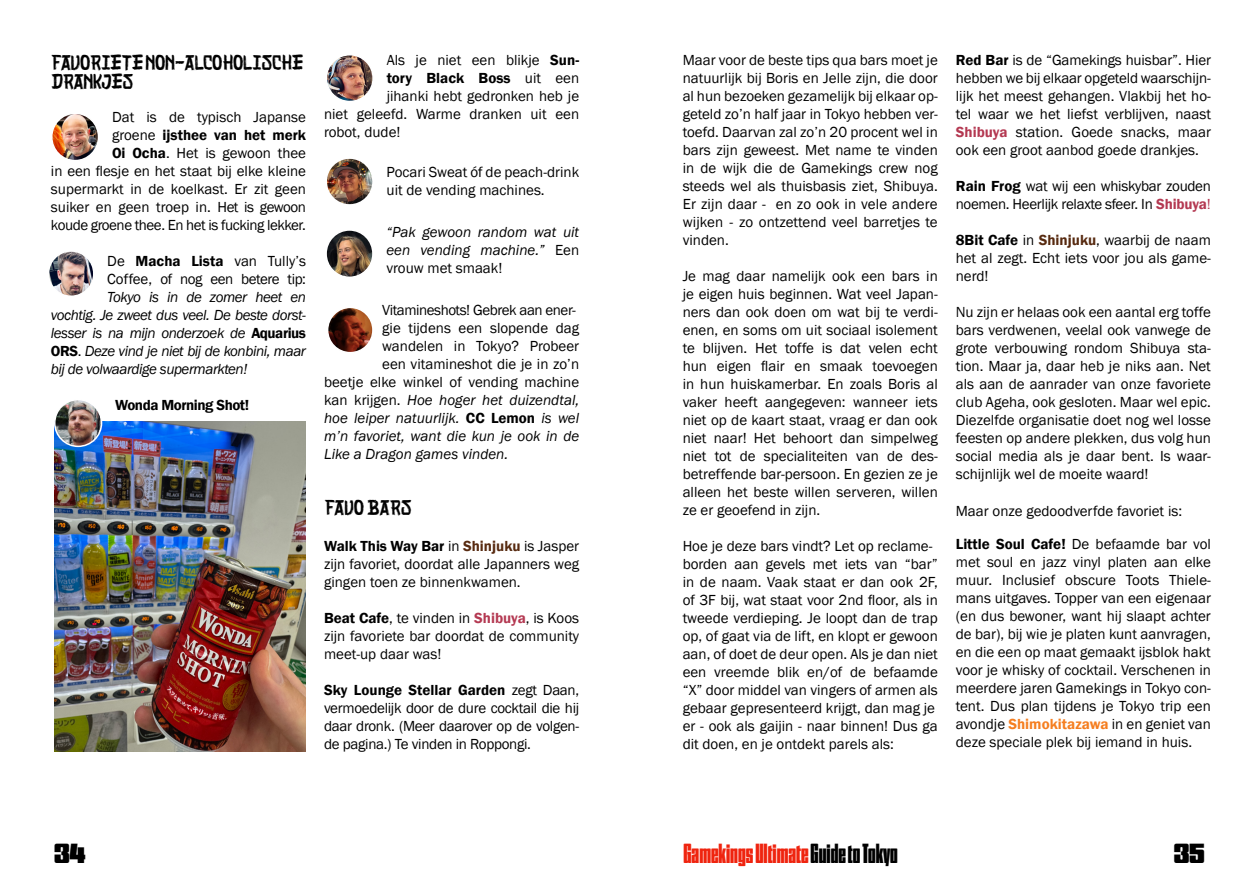
<style>
.page{position:relative;width:1259px;height:893px;background:#fff}
.page>*{position:absolute;margin:0;border:0;box-sizing:border-box;transform-origin:0 0}
.t1{font:27px "Nickel Gothic Variable";color:#ef240f}
.t2{font:27px "Nickel Gothic Variable";color:#000}
.t3{font:21px/19.5px "Shakuro Brush";letter-spacing:-.05em;color:#000}
.t4{font:15px/18px "Franklin Gothic";color:#000;text-align:justify}
.t5{font:italic 15px/18px "Franklin Gothic";color:#000;text-align:justify}
.t6{font:15px/18px "Franklin Gothic";letter-spacing:-.03em;color:#000}
.t7{font:15px/18px "Franklin Gothic";letter-spacing:-.02em;color:#000}
.t8{font:600 15px "Franklin Gothic";color:#000}
.t9{font:600 15px "Franklin Gothic";letter-spacing:-.03em;color:#000}
.s1{font-weight:600}
.s2{font-weight:600;font-style:normal}
.s3{font-style:normal}
.s4{font-weight:400}
.s5{font-weight:600;color:#572a10}
.s6{font-weight:600;color:#b43952}
.s7{color:#b43952}
.s8{font-weight:600;color:#f57e20}
.s9{color:#000}
</style>
<div class="page">
<img style="left:54px;top:421px;width:252px;height:330px">
<img style="left:326px;top:55px;width:47px;height:47px;border-radius:23px">
<div style="left:325px;top:54px;width:49px;height:48px;border:2px solid #fff;border-radius:50%"></div>
<img style="left:330px;top:310px;width:41px;height:40px">
<div style="left:327px;top:307px;width:47px;height:46px;border:2px solid #fff;border-radius:50%"></div>
<img style="left:55px;top:400px;width:47px;height:46px;border-radius:23px">
<div style="left:54px;top:399px;width:48px;height:48px;border:2px solid #fff;border-radius:50%"></div>
<img style="left:52px;top:113px;width:47px;height:48px;border-radius:24px">
<div style="left:51px;top:113px;width:48px;height:48px;border:2px solid #fff;border-radius:50%"></div>
<img style="left:48px;top:251px;width:46px;height:45px;border-radius:23px">
<div style="left:48px;top:250px;width:47px;height:47px;border:2px solid #fff;border-radius:50%"></div>
<img style="left:326px;top:230px;width:47px;height:47px;border-radius:24px">
<div style="left:325px;top:229px;width:49px;height:49px;border:2px solid #fff;border-radius:50%"></div>
<img style="left:326px;top:158px;width:47px;height:47px;border-radius:23px">
<div style="left:325px;top:157px;width:49px;height:49px;border:2px solid #fff;border-radius:50%"></div>
<h2 class="t3" style="left:51px;top:53px;width:254px">FAVORIETE NON-ALCOHOLISCHE<br>DRANKJES</h2>
<p class="t4" style="left:51px;top:109px;width:257px;text-align:right">Dat is de typisch Japanse<br>groene <span class="s1">ijsthee van het merk<br>Oi Ocha</span>. Het is gewoon thee<br>in een flesje en het staat bij elke kleine supermarkt in de koelkast. Er zit geen suiker en geen troep in. Het is gewoon koude groene thee. En het is fucking lekker.</p>
<p class="t6" style="left:107px;top:253px;width:200px">De <span class="s1">Macha Lista</span> van Tully’s<br>Coffee, of nog een betere tip:</p>
<p class="t5" style="left:51px;top:289px;width:257px;text-indent:56px">Tokyo is in de zomer heet en vochtig. Je zweet dus veel. De beste dorst&shy;lesser is na mijn onderzoek de <span class="s2">Aquarius ORS</span><span class="s3">.</span> Deze vind je niet bij de konbini, maar bij de volwaardige supermarkten!</p>
<p class="t9" style="left:115px;top:396px;width:136px">Wonda Morning Shot!</p>
<p class="t4" style="left:387px;top:51px;width:194px">Als je niet een blikje <span class="s1">Sun-</span></p>
<p class="t8" style="left:387px;top:68px;width:194px">tory Black Boss <span class="s4">uit een</span></p>
<p class="t4" style="left:387px;top:87px;width:194px">jihanki hebt gedronken heb je</p>
<p class="t4" style="left:324px;top:105px;width:257px">niet geleefd. Warme dranken uit een</p>
<p class="t4" style="left:324px;top:123px;width:78px">robot, dude!</p>
<p class="t4" style="left:386px;top:163px;width:194px">Pocari Sweat óf de peach-drink uit de vending machines.</p>
<p class="t5" style="left:386px;top:223px;width:194px">“Pak gewoon random wat uit een vending machine.” <span class="s3">Een vrouw met smaak!</span></p>
<p class="t6" style="left:382px;top:301px;width:195px">Vitamineshots! Gebrek aan ener-</p>
<p class="t4" style="left:382px;top:319px;width:198px">gie tijdens een slopende dag</p>
<p class="t4" style="left:382px;top:337px;width:198px">wandelen in Tokyo? Probeer</p>
<p class="t4" style="left:382px;top:355px;width:198px">een vitamineshot die je in zo’n</p>
<p class="t4" style="left:324px;top:373px;width:257px">beetje elke winkel of vending machine</p>
<p class="t5" style="left:324px;top:391px;width:257px"><span class="s3">kan krijgen.</span> Hoe hoger het duizendtal,</p>
<p class="t5" style="left:324px;top:409px;width:257px">hoe leiper natuurlijk. <span class="s2">CC Lemon</span> is wel</p>
<p class="t5" style="left:324px;top:427px;width:257px">m’n favoriet, want die kun je ook in de</p>
<p class="t5" style="left:324px;top:445px;width:186px">Like a Dragon games vinden.</p>
<h2 class="t3" style="left:324px;top:498px;width:90px">FAVO BARS</h2>
<p class="t4" style="left:324px;top:537px;width:257px"><span class="s1">Walk This Way Bar</span> in <span class="s5">Shinjuku</span> is Jasper zijn favoriet, doordat alle Japanners weg gingen toen ze binnenkwamen.</p>
<p class="t4" style="left:324px;top:609px;width:257px"><span class="s1">Beat Cafe</span>, te vinden in <span class="s6">Shibuya</span>, is Koos zijn favoriete bar doordat de community meet-up daar was!</p>
<p class="t4" style="left:324px;top:681px;width:257px"><span class="s1">Sky Lounge Stellar Garden</span> zegt Daan, vermoedelijk door de dure cocktail die hij daar dronk. (Meer daarover op de volgen&shy;de pagina.) Te vinden in Roppongi.</p>
<p class="t4" style="left:682px;top:51px;width:257px">Maar voor de beste tips qua bars moet je natuurlijk bij Boris en Jelle zijn, die door al hun bezoeken gezamelijk bij elkaar op&shy;geteld zo’n half jaar in Tokyo hebben ver&shy;toefd. Daarvan zal zo’n 20 procent wel in bars zijn geweest. Met name te vinden in de wijk die de Gamekings crew nog steeds wel als thuisbasis ziet, Shibuya.<br>Er zijn daar - en zo ook in vele andere wijken - zo ontzettend veel barretjes te vinden.</p>
<p class="t4" style="left:682px;top:267px;width:257px">Je mag daar namelijk ook een bars in je eigen huis beginnen. Wat veel Japan&shy;ners dan ook doen om wat bij te verdi&shy;enen, en soms om uit sociaal isolement te blijven. Het toffe is dat velen echt hun eigen flair en smaak toevoegen in hun huiskamerbar. En zoals Boris al vaker heeft aangegeven: wanneer iets niet op de kaart staat, vraag er dan ook niet naar! Het behoort dan simpelweg niet tot de specialiteiten van de des&shy;betreffende bar-persoon. En gezien ze je alleen het beste willen serveren, willen ze er geoefend in zijn.</p>
<p class="t4" style="left:682px;top:537px;width:257px;text-align:left">Hoe je deze bars vindt? Let op reclame&shy;borden aan gevels met iets van “bar” in de naam. Vaak staat er dan ook 2F, of 3F bij, wat staat voor 2nd floor, als in tweede verdieping. Je loopt dan de trap op, of gaat via de lift, en klopt er gewoon aan, of doet de deur open. Als je dan niet een vreemde blik en/of de befaamde “X” door middel van vingers of armen als gebaar gepresenteerd krijgt, dan mag je er - ook als gaijin - naar binnen! Dus ga dit doen, en je ontdekt parels als:</p>
<p class="t4" style="left:955px;top:51px;width:257px"><span class="s1">Red Bar</span> is de “Gamekings huisbar”. Hier hebben we bij elkaar opgeteld waarschijn&shy;lijk het meest gehangen. Vlakbij het ho&shy;tel waar we het liefst verblijven, naast <span class="s6">Shibuya</span> station. Goede snacks, maar ook een groot aanbod goede drankjes.</p>
<p class="t7" style="left:955px;top:177px;width:257px"><span class="s1">Rain Frog</span> wat wij een whiskybar zouden noemen. Heerlijk relaxte sfeer. In <span class="s6">Shibuya</span><span class="s7">!</span></p>
<p class="t4" style="left:955px;top:231px;width:257px"><span class="s1">8Bit Cafe</span> in <span class="s5">Shinjuku</span>, waarbij de naam het al zegt. Echt iets voor jou als game&shy;nerd!</p>
<p class="t4" style="left:955px;top:303px;width:257px">Nu zijn er helaas ook een aantal erg toffe bars verdwenen, veelal ook vanwege de grote verbouwing rondom Shibuya sta&shy;tion. Maar ja, daar heb je niks aan. Net als aan de aanrader van onze favoriete club Ageha, ook gesloten. Maar wel epic.<br>Diezelfde organisatie doet nog wel losse feesten op andere plekken, dus volg hun social media als je daar bent. Is waar&shy;schijnlijk wel de moeite waard!</p>
<p class="t4" style="left:955px;top:502px;width:228px">Maar onze gedoodverfde favoriet is:</p>
<p class="t4" style="left:955px;top:535px;width:257px"><span class="s1">Little Soul Cafe!</span> De befaamde bar vol met soul en jazz vinyl platen aan elke muur. Inclusief obscure Toots Thiele&shy;mans uitgaves. Topper van een eigenaar (en dus bewoner, want hij slaapt achter de bar), bij wie je platen kunt aanvragen, en die een op maat gemaakt ijsblok hakt voor je whisky of cocktail. Verschenen in meerdere jaren Gamekings in Tokyo con&shy;tent. Dus plan tijdens je Tokyo trip een avondje <span class="s8">Shimokitazawa</span> in en geniet van deze speciale plek bij iemand in huis.</p>
<h1 class="t2" style="left:54px;top:830px;width:33px">34</h1>
<h1 class="t1" style="left:683px;top:830px;width:216px">Gamekings Ultimate <span class="s9">Guide to Tokyo</span></h1>
<h1 class="t2" style="left:1173px;top:830px;width:33px">35</h1>
</div>
